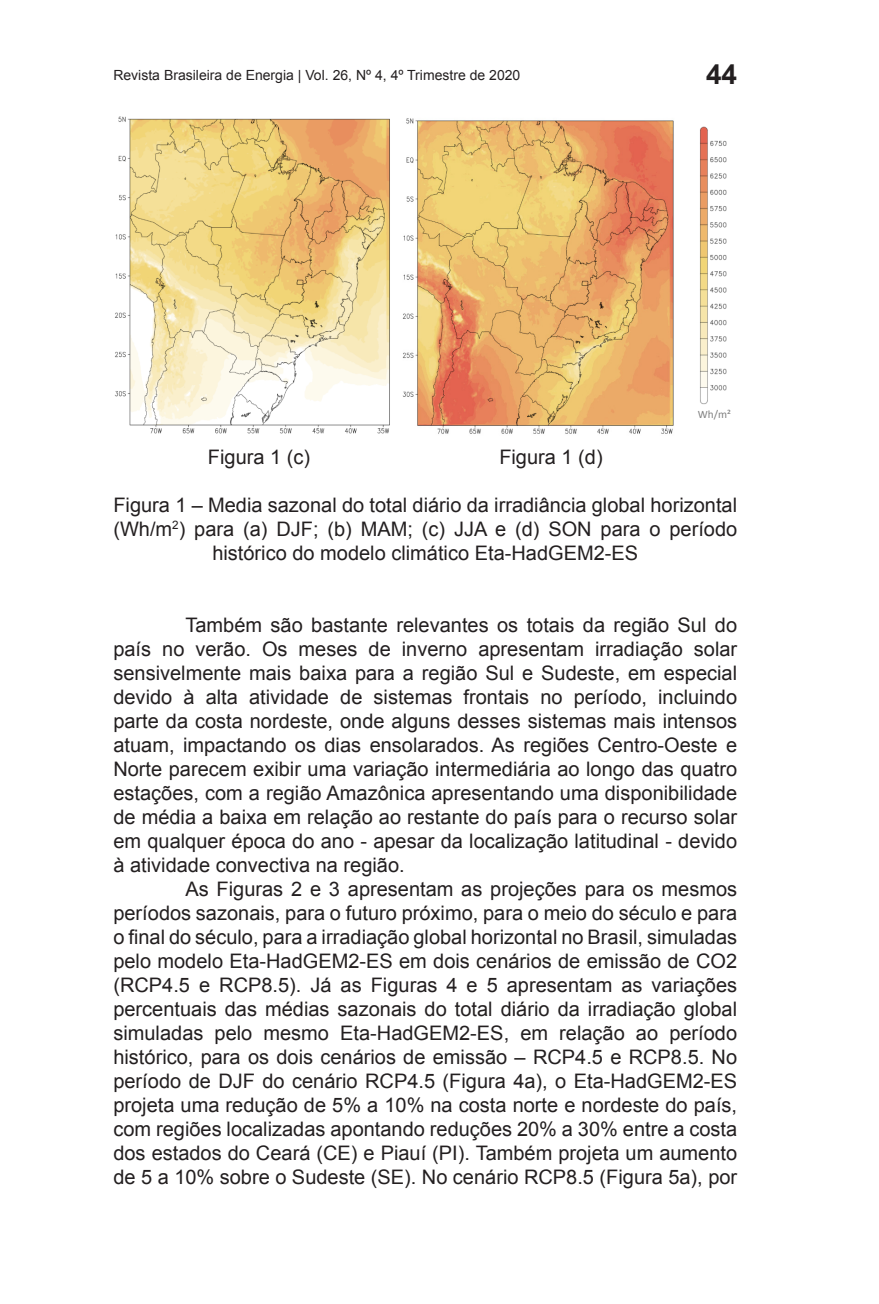
<style>
.page{position:relative;width:879px;height:1304px;background:#fff}
.page>*{position:absolute;margin:0;border:0;box-sizing:border-box;transform-origin:0 0}
.t1{font:700 28px "Arial";color:#231f20}
.t2{font:20px/24px "Arial";color:#231f20;text-align:justify}
.t3{font:14px "Arial";color:#231f20}
.t4{font:11.2px "Calibri";color:#7f7f7f}
</style>
<div class="page">
<img style="left:700px;top:126px;width:27px;height:279px">
<img style="left:115px;top:116px;width:275px;height:318px">
<img style="left:402px;top:118px;width:272px;height:316px">
<p class="t3" style="left:113px;top:65px;width:408px">Revista Brasileira de Energia | Vol. 26, Nº 4, 4º Trimestre de 2020</p>
<h1 class="t1" style="left:706px;top:55px;width:33px">44</h1>
<p class="t4" style="left:698px;top:407px;width:35px">Wh/m²</p>
<p class="t2" style="left:208px;top:445px;width:104px">Figura 1 (c)</p>
<p class="t2" style="left:499px;top:445px;width:105px">Figura 1 (d)</p>
<p class="t2" style="left:113px;top:493px;width:625px;text-align:center">Figura 1 – Media sazonal do total diário da irradiância global horizontal (Wh/m<sup>2</sup>) para (a) DJF; (b) MAM; (c) JJA e (d) SON para o período histórico do modelo climático Eta-HadGEM2-ES</p>
<p class="t2" style="left:113px;top:613px;width:625px;text-indent:72px">Também são bastante relevantes os totais da região Sul do país no verão. Os meses de inverno apresentam irradiação solar sensivelmente mais baixa para a região Sul e Sudeste, em especial devido à alta atividade de sistemas frontais no período, incluindo parte da costa nordeste, onde alguns desses sistemas mais intensos atuam, impactando os dias ensolarados. As regiões Centro-Oeste e Norte parecem exibir uma variação intermediária ao longo das quatro estações, com a região Amazônica apresentando uma disponibilidade de média a baixa em relação ao restante do país para o recurso solar em qualquer época do ano - apesar da localização latitudinal - devido à atividade convectiva na região.</p>
<p class="t2" style="left:113px;top:877px;width:625px;text-indent:72px">As Figuras 2 e 3 apresentam as projeções para os mesmos períodos sazonais, para o futuro próximo, para o meio do século e para o final do século, para a irradiação global horizontal no Brasil, simuladas pelo modelo Eta-HadGEM2-ES em dois cenários de emissão de CO2 (RCP4.5 e RCP8.5). Já as Figuras 4 e 5 apresentam as variações percentuais das médias sazonais do total diário da irradiação global simuladas pelo mesmo Eta-HadGEM2-ES, em relação ao período histórico, para os dois cenários de emissão – RCP4.5 e RCP8.5. No período de DJF do cenário RCP4.5 (Figura 4a), o Eta-HadGEM2-ES projeta uma redução de 5% a 10% na costa norte e nordeste do país, com regiões localizadas apontando reduções 20% a 30% entre a costa dos estados do Ceará (CE) e Piauí (PI). Também projeta um aumento de 5 a 10% sobre o Sudeste (SE). No cenário RCP8.5 (Figura 5a), por</p>
</div>
